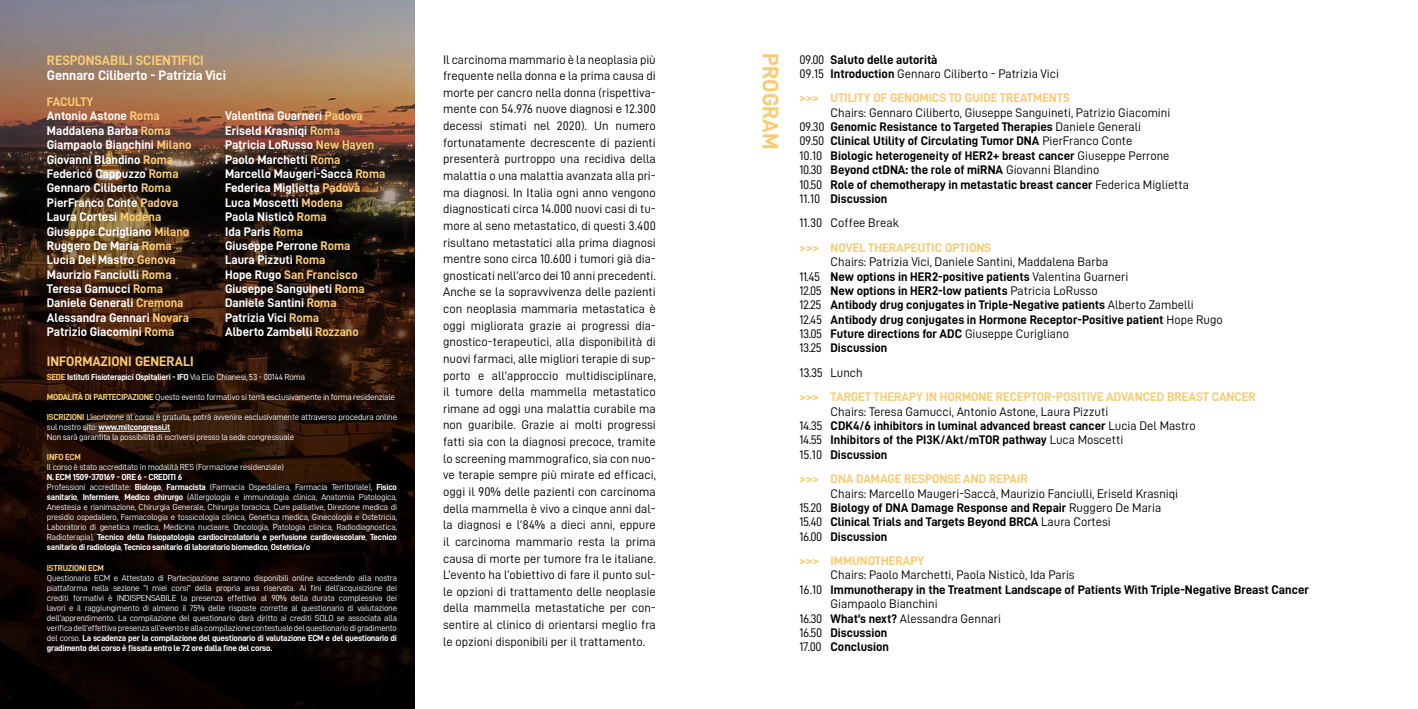
<style>
.page{position:relative;width:1418px;height:709px;background:#fff}
.page>*{position:absolute;margin:0;border:0;box-sizing:border-box;transform-origin:0 0}
.t1{font:22.5px "D DIN Bold";color:#f9cb73}
.t2{font:13.75px "D DIN Bold";color:#f9cb73}
.t3{font:13.75px "D DIN Bold";color:#fff}
.t4{font:12.5px/16.6px "D DIN";color:#000}
.t5{font:12.5px/14.4px "D DIN Bold";color:#000}
.t6{font:12.5px/14.4px "D DIN Bold";color:#fff}
.t7{font:12.5px "D DIN Bold";color:#f9cb73}
.t8{font:8.75px/10px "D DIN";letter-spacing:-.025em;color:#fff;text-align:justify}
.t9{font:8.75px/10px "D DIN Bold";letter-spacing:-.025em;color:#fff}
.t10{font:8.75px "D DIN Bold";letter-spacing:-.025em;color:#f9cb73}
.s1{color:#f9cb73}
.s2{font-family:"D DIN"}
.s3{font-family:"D DIN Bold";color:#f9cb73}
.s4{font-family:"D DIN Bold"}
</style>
<div class="page">
<svg style="left:0;top:0;width:415px;height:709px;background:#34241b"></svg>
<hr style="left:98px;top:431px;width:72px;height:1px;background:#fff">
<p class="t2" style="left:47px;top:52px;width:158px">RESPONSABILI SCIENTIFICI</p>
<p class="t3" style="left:47px;top:67px;width:181px">Gennaro Ciliberto - Patrizia Vici</p>
<p class="t6" style="left:47px;top:94px;width:146px"><span class="s1">FACULTY<br></span>Antonio Astone <span class="s1">Roma<br></span>Maddalena Barba <span class="s1">Roma<br></span>Giampaolo Bianchini <span class="s1">Milano<br></span>Giovanni Blandino <span class="s1">Roma<br></span>Federico Cappuzzo <span class="s1">Roma<br></span>Gennaro Ciliberto <span class="s1">Roma<br></span>PierFranco Conte <span class="s1">Padova<br></span>Laura Cortesi <span class="s1">Modena<br></span>Giuseppe Curigliano <span class="s1">Milano<br></span>Ruggero De Maria <span class="s1">Roma<br></span>Lucia Del Mastro <span class="s1">Genova<br></span>Maurizio Fanciulli <span class="s1">Roma<br></span>Teresa Gamucci <span class="s1">Roma<br></span>Daniele Generali <span class="s1">Cremona<br></span>Alessandra Gennari <span class="s1">Novara<br></span>Patrizio Giacomini <span class="s1">Roma</span></p>
<p class="t6" style="left:225px;top:109px;width:162px">Valentina Guarneri <span class="s1">Padova<br></span>Eriseld Krasniqi <span class="s1">Roma<br></span>Patricia LoRusso <span class="s1">New Haven<br></span>Paolo Marchetti <span class="s1">Roma<br></span>Marcello Maugeri-Saccà <span class="s1">Roma<br></span>Federica Miglietta <span class="s1">Padova<br></span>Luca Moscetti <span class="s1">Modena<br></span>Paola Nisticò <span class="s1">Roma<br></span>Ida Paris <span class="s1">Roma<br></span>Giuseppe Perrone <span class="s1">Roma<br></span>Laura Pizzuti <span class="s1">Roma<br></span>Hope Rugo <span class="s1">San Francisco<br></span>Giuseppe Sanguineti <span class="s1">Roma<br></span>Daniele Santini <span class="s1">Roma<br></span>Patrizia Vici <span class="s1">Roma<br></span>Alberto Zambelli <span class="s1">Rozzano</span></p>
<p class="t2" style="left:47px;top:353px;width:148px">INFORMAZIONI GENERALI</p>
<p class="t9" style="left:47px;top:372px;width:259px"><span class="s1">SEDE</span> Istituti Fisioterapici Ospitalieri - IFO <span class="s2">Via Elio Chianesi, 53 - 00144 Roma</span></p>
<p class="t8" style="left:47px;top:392px;width:349px"><span class="s3">MODALITÀ DI PARTECIPAZIONE</span> Questo evento formativo si terrà esclusivamente in forma residenziale</p>
<p class="t8" style="left:47px;top:412px;width:351px"><span class="s3">ISCRIZIONI</span> L’iscrizione al corso è gratuita, potrà avvenire esclusivamente attraverso procedura online</p>
<p class="t9" style="left:47px;top:422px;width:125px"><span class="s2">sul nostro sito:</span> www.mitcongressi.it</p>
<p class="t8" style="left:47px;top:432px;width:248px">Non sarà garantita la possibilità di iscriversi presso la sede congressuale</p>
<p class="t10" style="left:47px;top:452px;width:35px">INFO ECM</p>
<p class="t8" style="left:47px;top:462px;width:239px">Il corso è stato accreditato in modalità RES (Formazione residenziale)</p>
<p class="t9" style="left:47px;top:472px;width:137px">N. ECM 1509-370169 - ORE 6 - CREDITI 6</p>
<p class="t8" style="left:47px;top:482px;width:351px">Professioni accreditate: <span class="s4">Biologo</span>, <span class="s4">Farmacista</span> (Farmacia Ospedaliera, Farmacia Territoriale), <span class="s4">Fisico sanitario</span>, <span class="s4">Infermiere</span>, <span class="s4">Medico chirurgo</span> (Allergologia e immunologia clinica, Anatomia Patologica, Anestesia e rianimazione, Chirurgia Generale, Chirurgia toracica, Cure palliative, Direzione medica di presidio ospedaliero, Farmacologia e tossicologia clinica, Genetica medica, Ginecologia e Ostetricia, Laboratorio di genetica medica, Medicina nucleare, Oncologia, Patologia clinica, Radiodiagnostica,</p>
<p class="t9" style="left:47px;top:532px;width:351px"><span class="s2">Radioterapia),</span> Tecnico della fisiopatologia cardiocircolatoria e perfusione cardiovascolare<span class="s2">,</span> Tecnico sanitario di radiologia<span class="s2">,</span> Tecnico sanitario di laboratorio biomedico<span class="s2">,</span> Ostetrica/o</p>
<p class="t10" style="left:47px;top:562px;width:58px">ISTRUZIONI ECM</p>
<p class="t8" style="left:47px;top:572px;width:351px">Questionario ECM e Attestato di Partecipazione saranno disponibili online accedendo alla nostra piattaforma nella sezione “I miei corsi” della propria area riservata. Ai fini dell’acquisizione dei crediti formativi è INDISPENSABILE la presenza effettiva al 90% della durata complessiva dei lavori e il raggiungimento di almeno il 75% delle risposte corrette al questionario di valutazione dell’apprendimento. La compilazione del questionario darà diritto ai crediti SOLO se associata alla verifica dell’effettiva presenza all’evento e alla compilazione contestuale del questionario di gradimento</p>
<p class="t9" style="left:47px;top:632px;width:351px"><span class="s2">del corso.</span> La scadenza per la compilazione del questionario di valutazione ECM e del questionario di gradimento del corso è fissata entro le 72 ore dalla fine del corso.</p>
<p class="t4" style="left:443px;top:51px;width:214px;text-align:justify">Il carcinoma mammario è la neoplasia più frequente nella donna e la prima causa di morte per cancro nella donna (rispettiva&shy;mente con 54.976 nuove diagnosi e 12.300 decessi stimati nel 2020). Un numero fortunatamente decrescente di pazienti presenterà purtroppo una recidiva della malattia o una malattia avanzata alla pri&shy;ma diagnosi. In Italia ogni anno vengono diagnosticati circa 14.000 nuovi casi di tu&shy;more al seno metastatico, di questi 3.400 risultano metastatici alla prima diagnosi mentre sono circa 10.600 i tumori già dia&shy;gnosticati nell’arco dei 10 anni precedenti.<br>Anche se la sopravvivenza delle pazienti con neoplasia mammaria metastatica è oggi migliorata grazie ai progressi dia&shy;gnostico-terapeutici, alla disponibilità di nuovi farmaci, alle migliori terapie di sup&shy;porto e all’approccio multidisciplinare, il tumore della mammella metastatico rimane ad oggi una malattia curabile ma non guaribile. Grazie ai molti progressi fatti sia con la diagnosi precoce, tramite lo screening mammografico, sia con nuo&shy;ve terapie sempre più mirate ed efficaci, oggi il 90% delle pazienti con carcinoma della mammella è vivo a cinque anni dal&shy;la diagnosi e l’84% a dieci anni, eppure il carcinoma mammario resta la prima causa di morte per tumore fra le italiane.<br>L’evento ha l’obiettivo di fare il punto sul&shy;le opzioni di trattamento delle neoplasie della mammella metastatiche per con&shy;sentire al clinico di orientarsi meglio fra le opzioni disponibili per il trattamento.</p>
<h1 class="t1" style="left:783px;top:53px;width:98px;rotate:90deg">PROGRAM</h1>
<p class="t5" style="left:799px;top:52px;width:140px"><span class="s2">09.00</span> Saluto delle autorità</p>
<p class="t4" style="left:799px;top:65px;width:261px">09.15 <span class="s4">Introduction</span> Gennaro Ciliberto - Patrizia Vici</p>
<p class="t7" style="left:799px;top:91px;width:272px">&gt;&gt;&gt; UTILITY OF GENOMICS TO GUIDE TREATMENTS</p>
<p class="t4" style="left:830px;top:104px;width:341px">Chairs: Gennaro Ciliberto, Giuseppe Sanguineti, Patrizio Giacomini</p>
<p class="t5" style="left:799px;top:119px;width:391px"><span class="s2">09.30</span> Genomic Resistance to Targeted Therapies <span class="s2">Daniele Generali<br>09.50</span> Clinical Utility of Circulating Tumor DNA <span class="s2">PierFranco Conte<br>10.10</span> Biologic heterogeneity of HER2+ breast cancer <span class="s2">Giuseppe Perrone 10.30</span> Beyond ctDNA: the role of miRNA <span class="s2">Giovanni Blandino<br>10.50</span> Role of chemotherapy in metastatic breast cancer <span class="s2">Federica Miglietta 11.10</span> Discussion</p>
<p class="t4" style="left:799px;top:214px;width:101px">11.30 Coffee Break</p>
<p class="t7" style="left:799px;top:240px;width:193px">&gt;&gt;&gt; NOVEL THERAPEUTIC OPTIONS</p>
<p class="t4" style="left:830px;top:253px;width:279px">Chairs: Patrizia Vici, Daniele Santini, Maddalena Barba</p>
<p class="t5" style="left:799px;top:269px;width:425px"><span class="s2">11.45</span> New options in HER2-positive patients <span class="s2">Valentina Guarneri<br>12.05</span> New options in HER2-low patients <span class="s2">Patricia LoRusso<br>12.25</span> Antibody drug conjugates in Triple-Negative patients <span class="s2">Alberto Zambelli<br>12.45</span> Antibody drug conjugates in Hormone Receptor-Positive patient <span class="s2">Hope Rugo</span></p>
<p class="t4" style="left:799px;top:325px;width:271px">13.05 <span class="s4">Future directions for ADC</span> Giuseppe Curigliano</p>
<p class="t5" style="left:799px;top:341px;width:89px"><span class="s2">13.25</span> Discussion</p>
<p class="t4" style="left:799px;top:364px;width:65px">13.35 Lunch</p>
<p class="t7" style="left:799px;top:390px;width:458px">&gt;&gt;&gt; TARGET THERAPY IN HORMONE RECEPTOR-POSITIVE ADVANCED BREAST CANCER</p>
<p class="t4" style="left:830px;top:403px;width:279px">Chairs: Teresa Gamucci, Antonio Astone, Laura Pizzuti</p>
<p class="t5" style="left:799px;top:418px;width:398px"><span class="s2">14.35</span> CDK4/6 inhibitors in luminal advanced breast cancer <span class="s2">Lucia Del Mastro<br>14.55</span> Inhibitors of the PI3K/Akt/mTOR pathway <span class="s2">Luca Moscetti<br>15.10</span> Discussion</p>
<p class="t7" style="left:799px;top:472px;width:230px">&gt;&gt;&gt; DNA DAMAGE RESPONSE AND REPAIR</p>
<p class="t4" style="left:830px;top:484px;width:349px">Chairs: Marcello Maugeri-Saccà, Maurizio Fanciulli, Eriseld Krasniqi</p>
<p class="t5" style="left:799px;top:500px;width:363px"><span class="s2">15.20</span> Biology of DNA Damage Response and Repair <span class="s2">Ruggero De Maria<br>15.40</span> Clinical Trials and Targets Beyond BRCA <span class="s2">Laura Cortesi<br>16.00</span> Discussion</p>
<p class="t7" style="left:799px;top:554px;width:126px">&gt;&gt;&gt; IMMUNOTHERAPY</p>
<p class="t4" style="left:830px;top:566px;width:245px">Chairs: Paolo Marchetti, Paola Nisticò, Ida Paris</p>
<p class="t5" style="left:799px;top:582px;width:511px"><span class="s2">16.10</span> Immunotherapy in the Treatment Landscape of Patients With Triple-Negative Breast Cancer</p>
<p class="t4" style="left:799px;top:596px;width:203px;line-height:14.4px;text-indent:31px">Giampaolo Bianchini<br>16.30 <span class="s4">What’s next?</span> Alessandra Gennari</p>
<p class="t5" style="left:799px;top:625px;width:91px"><span class="s2">16.50</span> Discussion<br><span class="s2">17.00</span> Conclusion</p>
</div>
